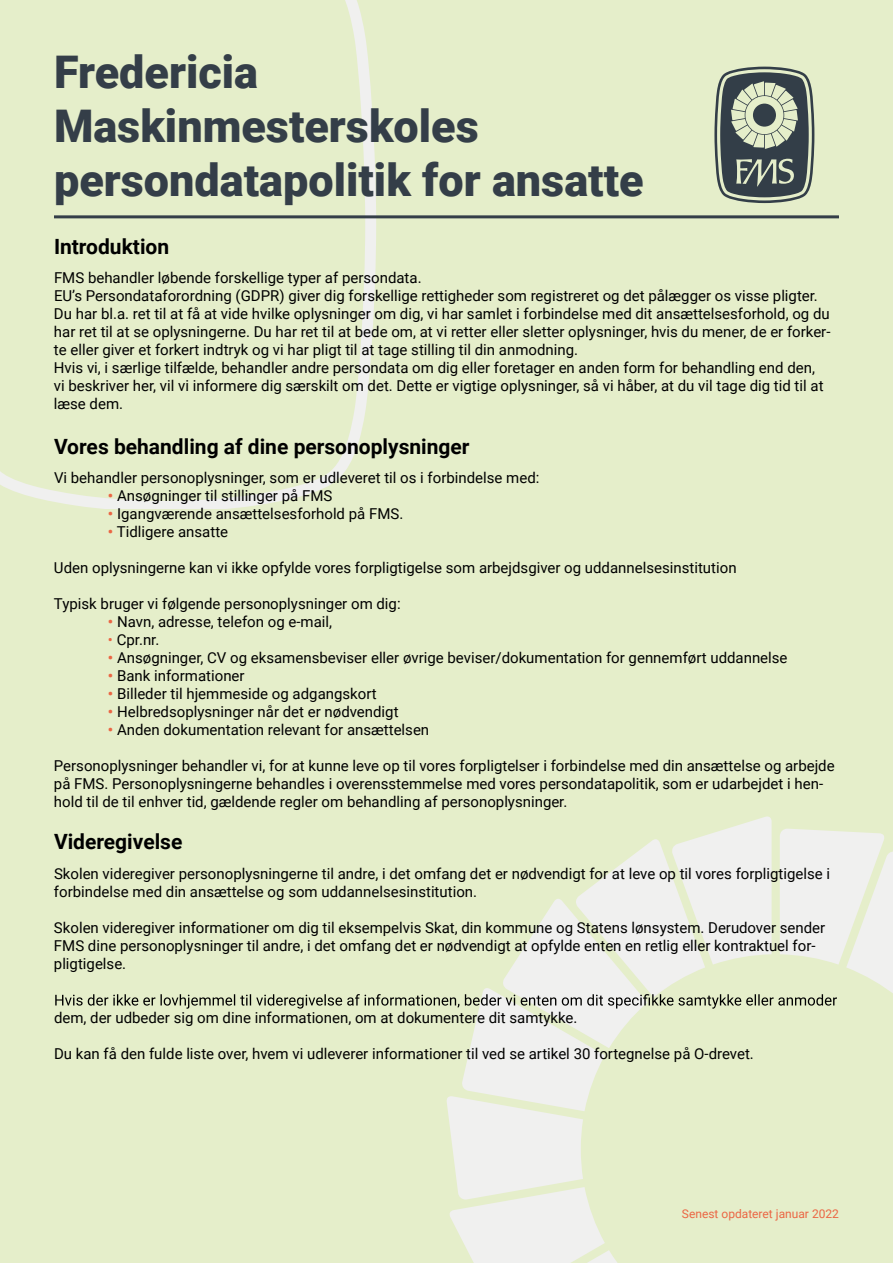
<style>
.page{position:relative;width:893px;height:1263px;background:#e5eeca}
.page>*{position:absolute;margin:0;border:0;box-sizing:border-box;transform-origin:0 0}
.t1{font:900 45px/54px "Roboto";color:#343e48}
.t2{font:700 21px "Roboto";color:#000}
.t3{font:15px/18px "Roboto";color:#000}
.t4{font:12px "Roboto";color:#eb6644}
.s1{font-weight:700;color:#eb6644}
.s2{color:#eb6644}
</style>
<div class="page">
<svg style="left:446px;top:816px;width:447px;height:447px"></svg>
<svg style="left:0;top:0;width:376px;height:509px"></svg>
<svg style="left:714px;top:67px;width:100px;height:136px"></svg>
<div style="left:753px;top:104px;width:23px;height:23px;background:#333e48;border-radius:50%"></div>
<hr style="left:54px;top:215px;width:785px;height:3px;background:#343e48">
<svg style="left:55px;top:994px;width:782px;height:15px"></svg>
<h1 class="t1" style="left:54px;top:43px;width:591px">Fredericia<br>Maskinmesterskoles persondatapolitik for ansatte</h1>
<h2 class="t2" style="left:54px;top:232px;width:117px">Introduktion</h2>
<p class="t3" style="left:54px;top:268px;width:778px">FMS behandler løbende forskellige typer af persondata.<br>EU’s Persondataforordning (GDPR) giver dig forskellige rettigheder som registreret og det pålægger os visse pligter.<br>Du har bl.a. ret til at få at vide hvilke oplysninger om dig, vi har samlet i forbindelse med dit ansættelsesforhold, og du har ret til at se oplysningerne. Du har ret til at bede om, at vi retter eller sletter oplysninger, hvis du mener, de er forker&shy;te eller giver et forkert indtryk og vi har pligt til at tage stilling til din anmodning.<br>Hvis vi, i særlige tilfælde, behandler andre persondata om dig eller foretager en anden form for behandling end den,<br>vi beskriver her, vil vi informere dig særskilt om det. Dette er vigtige oplysninger, så vi håber, at du vil tage dig tid til at læse dem.</p>
<h2 class="t2" style="left:54px;top:432px;width:417px">Vores behandling af dine personoplysninger</h2>
<p class="t3" style="left:54px;top:468px;width:487px">Vi behandler personoplysninger, som er udleveret til os i forbindelse med:</p>
<p class="t3" style="left:108px;top:486px;width:226px"><span class="s1">•</span> Ansøgninger til stillinger på FMS</p>
<p class="t3" style="left:108px;top:504px;width:297px"><span class="s1">•</span> Igangværende ansættelsesforhold på FMS.</p>
<p class="t3" style="left:108px;top:522px;width:122px"><span class="s1">•</span> Tidligere ansatte</p>
<p class="t3" style="left:54px;top:558px;width:684px">Uden oplysningerne kan vi ikke opfylde vores forpligtigelse som arbejdsgiver og uddannelsesinstitution</p>
<p class="t3" style="left:54px;top:594px;width:348px">Typisk bruger vi følgende personoplysninger om dig:</p>
<p class="t3" style="left:108px;top:612px;width:226px"><span class="s1">•</span> Navn, adresse, telefon og e-mail,</p>
<p class="t3" style="left:108px;top:630px;width:53px"><span class="s2">•</span> Cpr.nr.</p>
<p class="t3" style="left:108px;top:648px;width:681px"><span class="s1">•</span> Ansøgninger, CV og eksamensbeviser eller øvrige beviser/dokumentation for gennemført uddannelse</p>
<p class="t3" style="left:108px;top:666px;width:138px"><span class="s1">•</span> Bank informationer</p>
<p class="t3" style="left:108px;top:684px;width:270px"><span class="s1">•</span> Billeder til hjemmeside og adgangskort</p>
<p class="t3" style="left:108px;top:702px;width:292px"><span class="s1">•</span> Helbredsoplysninger når det er nødvendigt</p>
<p class="t3" style="left:108px;top:720px;width:323px"><span class="s1">•</span> Anden dokumentation relevant for ansættelsen</p>
<p class="t3" style="left:54px;top:756px;width:782px">Personoplysninger behandler vi, for at kunne leve op til vores forpligtelser i forbindelse med din ansættelse og arbejde på FMS. Personoplysningerne behandles i overensstemmelse med vores persondatapolitik, som er udarbejdet i hen&shy;hold til de til enhver tid, gældende regler om behandling af personoplysninger.</p>
<h2 class="t2" style="left:54px;top:827px;width:130px">Videregivelse</h2>
<p class="t3" style="left:54px;top:864px;width:778px">Skolen videregiver personoplysningerne til andre, i det omfang det er nødvendigt for at leve op til vores forpligtigelse i forbindelse med din ansættelse og som uddannelsesinstitution.</p>
<p class="t3" style="left:54px;top:918px;width:773px">Skolen videregiver informationer om dig til eksempelvis Skat, din kommune og Statens lønsystem. Derudover sender<br>FMS dine personoplysninger til andre, i det omfang det er nødvendigt at opfylde enten en retlig eller kontraktuel for&shy;pligtigelse.</p>
<p class="t3" style="left:54px;top:1008px;width:525px">dem, der udbeder sig om dine informationen, om at dokumentere dit samtykke.</p>
<p class="t3" style="left:54px;top:1044px;width:701px">Du kan få den fulde liste over, hvem vi udleverer informationer til ved se artikel 30 fortegnelse på O-drevet.</p>
<p class="t4" style="left:682px;top:1205px;width:159px">Senest opdateret januar 2022</p>
</div>
